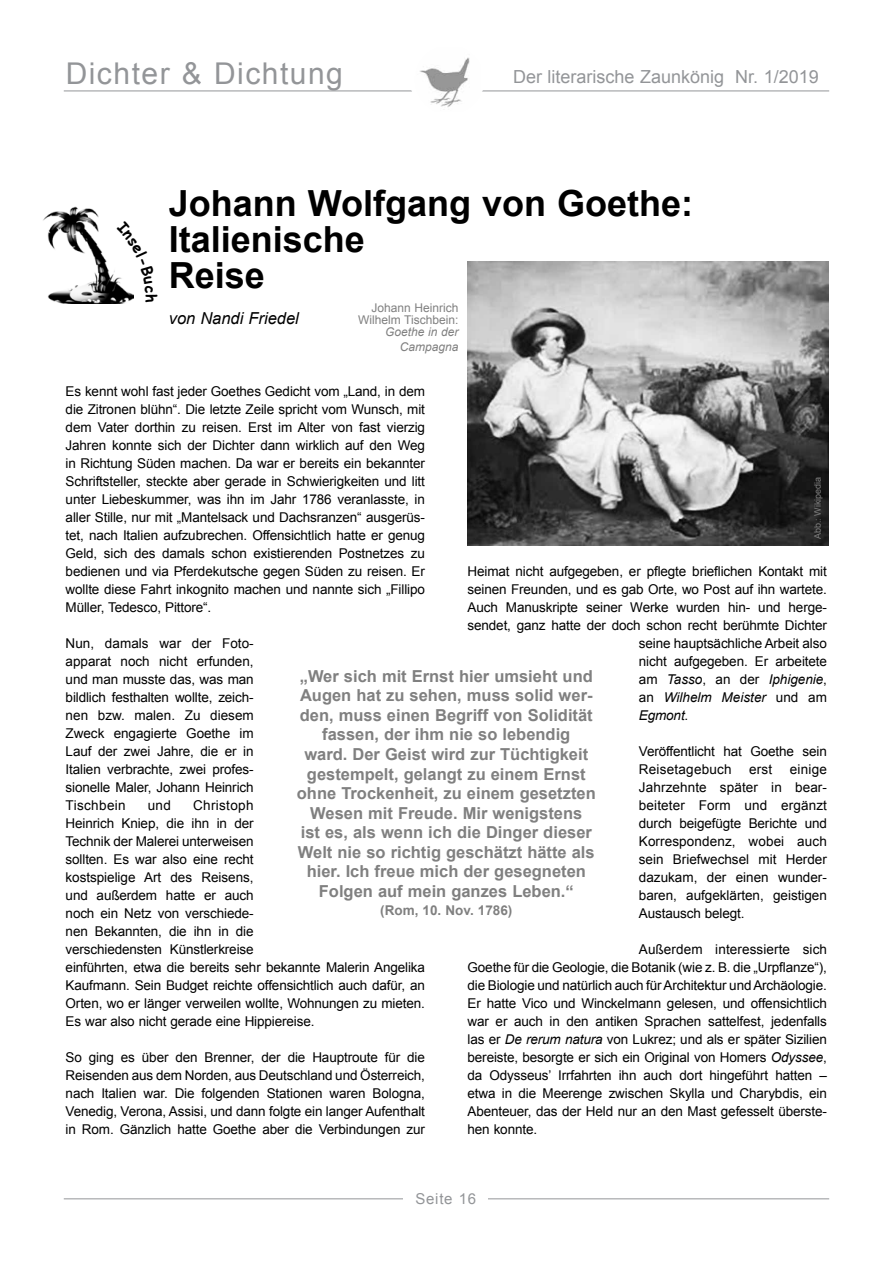
<style>
.page{position:relative;width:893px;height:1263px;background:#fff}
.page>*{position:absolute;margin:0;border:0;box-sizing:border-box;transform-origin:0 0}
.t1{font:700 36px/36px "Arial";color:#000}
.t2{font:30px "Arial";letter-spacing:.05em;color:#939598}
.t3{font:18px "Arial";color:#939598}
.t4{font:700 16.5px/19.5px "Arial";color:#808080;text-align:center}
.t5{font:italic 16.5px "Arial";color:#000}
.t6{font:15px "Arial";letter-spacing:.05em;color:#939598}
.t7{font:13.5px/18px "Arial";letter-spacing:-.01em;color:#000;text-align:justify}
.t8{font:italic 13.5px "Arial";color:#000}
.t9{font:700 13.5px "Arial";color:#808080}
.t10{font:12px/12px "Arial";color:#808080;text-align:right}
.t11{font:italic 12px/15px "Arial";color:#808080;text-align:right}
.t12{font:9px "Arial";letter-spacing:-.01em;color:#808080}
.s1{font-style:normal}
.s2{font-style:italic}
</style>
<div class="page">
<img style="left:468px;top:262px;width:360px;height:283px">
<hr style="left:64px;top:91px;width:765px;height:1px;background:#939598">
<div style="left:410px;top:45px;width:69px;height:69px;background:#fff;border-radius:50%"></div>
<hr style="left:64px;top:1198px;width:765px;height:1px;background:#939598">
<div style="left:404px;top:1191px;width:84px;height:27px;background:#fff"></div>
<img style="left:420px;top:57px;width:60px;height:50px">
<div style="left:415px;top:45px;width:69px;height:69px;border:1px solid #fff;border-radius:50%"></div>
<img style="left:43px;top:207px;width:83px;height:97px">
<svg style="left:116px;top:221px;width:18px;height:81px"></svg>
<h2 class="t2" style="left:66px;top:54px;width:279px">Dichter &amp; Dichtung</h2>
<h3 class="t3" style="left:513px;top:65px;width:307px">Der literarische Zaunkönig Nr. 1/2019</h3>
<h1 class="t1" style="left:169px;top:186px;width:526px">Johann Wolfgang von Goethe:<br>Italienische<br>Reise</h1>
<p class="t5" style="left:169px;top:308px;width:132px">von Nandi Friedel</p>
<p class="t10" style="left:358px;top:301px;width:102px">Johann Heinrich<br>Wilhelm Tischbein:</p>
<p class="t11" style="left:385px;top:324px;width:75px">Goethe in der<br>Campagna</p>
<p class="t7" style="left:66px;top:382px;width:361px">Es kennt wohl fast jeder Goethes Gedicht vom „Land, in dem die Zitronen blühn“. Die letzte Zeile spricht vom Wunsch, mit dem Vater dorthin zu reisen. Erst im Alter von fast vierzig Jahren konnte sich der Dichter dann wirklich auf den Weg in Richtung Süden machen. Da war er bereits ein bekannter Schriftsteller, steckte aber gerade in Schwierigkeiten und litt unter Liebeskummer, was ihn im Jahr 1786 veranlasste, in aller Stille, nur mit „Mantelsack und Dachsranzen“ ausgerüs&shy;tet, nach Italien aufzubrechen. Offensichtlich hatte er genug Geld, sich des damals schon existierenden Postnetzes zu bedienen und via Pferdekutsche gegen Süden zu reisen. Er wollte diese Fahrt inkognito machen und nannte sich „Fillipo Müller, Tedesco, Pittore“.</p>
<p class="t7" style="left:66px;top:634px;width:190px">Nun, damals war der Foto&shy;apparat noch nicht erfunden, und man musste das, was man bildlich festhalten wollte, zeich&shy;nen bzw. malen. Zu diesem Zweck engagierte Goethe im Lauf der zwei Jahre, die er in Italien verbrachte, zwei profes&shy;sionelle Maler, Johann Heinrich Tischbein</p>
<p class="t12" style="left:812px;top:539px;width:63px;rotate:-90deg">Abb.: Wikipedia</p>
<p class="t7" style="left:468px;top:562px;width:361px">Heimat nicht aufgegeben, er pflegte brieflichen Kontakt mit</p>
<p class="t7" style="left:468px;top:580px;width:361px">seinen Freunden, und es gab Orte, wo Post auf ihn wartete.</p>
<p class="t7" style="left:468px;top:598px;width:361px">Auch Manuskripte seiner Werke wurden hin- und herge-</p>
<p class="t7" style="left:468px;top:616px;width:361px">sendet, ganz hatte der doch schon recht berühmte Dichter</p>
<p class="t7" style="left:639px;top:634px;width:190px">seine hauptsächliche Arbeit also</p>
<p class="t7" style="left:639px;top:652px;width:190px">nicht aufgegeben. Er arbeitete</p>
<p class="t8" style="left:639px;top:670px;width:190px"><span class="s1">am</span> Tasso<span class="s1">, an der</span> Iphigenie<span class="s1">,</span></p>
<p class="t8" style="left:639px;top:688px;width:190px"><span class="s1">an</span> Wilhelm Meister <span class="s1">und am</span></p>
<p class="t8" style="left:639px;top:706px;width:51px">Egmont<span class="s1">.</span></p>
<p class="t7" style="left:639px;top:742px;width:190px">Veröffentlicht hat Goethe sein<br>Reisetagebuch</p>
<p class="t4" style="left:297px;top:667px;width:300px">„Wer sich mit Ernst hier umsieht und Augen hat zu sehen, muss solid wer&shy;den, muss einen Begriff von Solidität fassen, der ihm nie so lebendig<br>ward. Der Geist wird zur Tüchtigkeit gestempelt, gelangt zu einem Ernst ohne Trockenheit, zu einem gesetzten Wesen mit Freude. Mir wenigstens<br>ist es, als wenn ich die Dinger dieser Welt nie so richtig geschätzt hätte als hier. Ich freue mich der gesegneten Folgen auf mein ganzes Leben.“</p>
<p class="t9" style="left:380px;top:901px;width:134px">(Rom, 10. Nov. 1786)</p>
<p class="t7" style="left:639px;top:760px;width:190px;text-indent:151px">einige Jahrzehnte später in bear&shy;beiteter Form und ergänzt durch beigefügte Berichte und Korrespondenz, wobei auch sein Briefwechsel mit Herder dazukam, der einen wunder&shy;baren, aufgeklärten, geistigen Austausch belegt.</p>
<p class="t7" style="left:468px;top:940px;width:361px;text-indent:171px">Außerdem interessierte sich Goethe für die Geologie, die Botanik (wie z. B. die „Urpflanze“), die Biologie und natürlich auch für Architektur und Archäologie.<br>Er hatte Vico und Winckelmann gelesen, und offensichtlich war er auch in den antiken Sprachen sattelfest, jedenfalls las er <span class="s2">De rerum natura</span> von Lukrez; und als er später Sizilien bereiste, besorgte er sich ein Original von Homers <span class="s2">Odyssee</span>, da Odysseus’ Irrfahrten ihn auch dort hingeführt hatten – etwa in die Meerenge zwischen Skylla und Charybdis, ein Abenteuer, das der Held nur an den Mast gefesselt überste&shy;hen konnte.</p>
<p class="t7" style="left:749px;top:760px;width:25px">erst</p>
<p class="t7" style="left:66px;top:796px;width:361px;text-align:left;text-indent:127px">Christoph<br>Heinrich Kniep, die ihn in der<br>Technik der Malerei unterweisen<br>sollten. Es war also eine recht<br>kostspielige Art des Reisens,<br>und außerdem hatte er auch<br>noch ein Netz von verschiede-<br>nen Bekannten, die ihn in die<br>verschiedensten Künstlerkreise<br>einführten, etwa die bereits sehr bekannte Malerin Angelika Kaufmann. Sein Budget reichte offensichtlich auch dafür, an Orten, wo er länger verweilen wollte, Wohnungen zu mieten.<br>Es war also nicht gerade eine Hippiereise.</p>
<p class="t7" style="left:66px;top:1048px;width:361px">So ging es über den Brenner, der die Hauptroute für die Reisenden aus dem Norden, aus Deutschland und Österreich, nach Italien war. Die folgenden Stationen waren Bologna, Venedig, Verona, Assisi, und dann folgte ein langer Aufenthalt in Rom. Gänzlich hatte Goethe aber die Verbindungen zur</p>
<p class="t7" style="left:148px;top:796px;width:25px">und</p>
<p class="t6" style="left:415px;top:1188px;width:62px">Seite 16</p>
</div>
